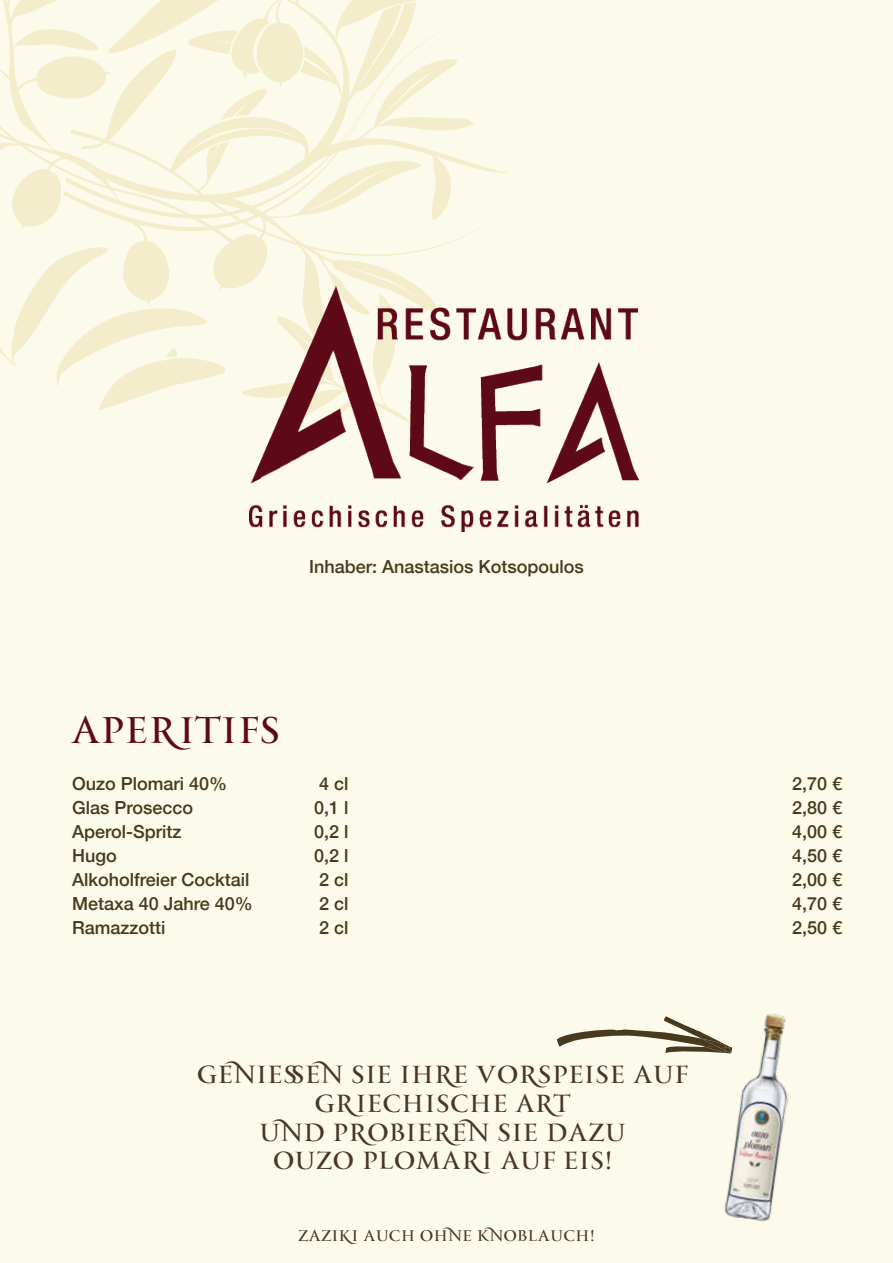
<style>
.page{position:relative;width:893px;height:1263px;background:#fcfaea}
.page>*{position:absolute;margin:0;border:0;box-sizing:border-box;transform-origin:0 0}
.t1{font:36px "PF Monumenta Pro";color:#5e0916}
.t2{font:24px/28.8px "PF Monumenta Pro";color:#493625;text-align:center}
.t3{font:500 18px "Helvetica Neue";color:#473a1e}
.t4{font:15px "PF Monumenta Pro";color:#493625}
</style>
<div class="page">
<svg style="left:557px;top:1016px;width:146px;height:37px;background:#cdc8b5"></svg>
<img style="left:703px;top:1008px;width:118px;height:218px">
<svg style="left:0;top:0;width:510px;height:425px;background:#f9f6e1"></svg>
<img style="left:137px;top:286px;width:501px;height:245px">
<p class="t3" style="left:309px;top:552px;width:276px">Inhaber: Anastasios Kotsopoulos</p>
<h1 class="t1" style="left:71px;top:708px;width:211px">APERITIFS</h1>
<p class="t3" style="left:72px;top:769px;width:157px">Ouzo Plomari 40%</p>
<p class="t3" style="left:319px;top:769px;width:31px">4 cl</p>
<p class="t3" style="left:792px;top:769px;width:52px">2,70 €</p>
<p class="t3" style="left:72px;top:793px;width:123px">Glas Prosecco</p>
<p class="t3" style="left:314px;top:793px;width:36px">0,1 l</p>
<p class="t3" style="left:792px;top:793px;width:52px">2,80 €</p>
<p class="t3" style="left:72px;top:817px;width:111px">Aperol-Spritz</p>
<p class="t3" style="left:314px;top:817px;width:36px">0,2 l</p>
<p class="t3" style="left:792px;top:817px;width:52px">4,00 €</p>
<p class="t3" style="left:72px;top:841px;width:46px">Hugo</p>
<p class="t3" style="left:314px;top:841px;width:36px">0,2 l</p>
<p class="t3" style="left:792px;top:841px;width:52px">4,50 €</p>
<p class="t3" style="left:72px;top:865px;width:179px">Alkoholfreier Cocktail</p>
<p class="t3" style="left:319px;top:865px;width:31px">2 cl</p>
<p class="t3" style="left:792px;top:865px;width:52px">2,00 €</p>
<p class="t3" style="left:72px;top:889px;width:182px">Metaxa 40 Jahre 40%</p>
<p class="t3" style="left:319px;top:889px;width:31px">2 cl</p>
<p class="t3" style="left:792px;top:889px;width:52px">4,70 €</p>
<p class="t3" style="left:72px;top:913px;width:95px">Ramazzotti</p>
<p class="t3" style="left:319px;top:913px;width:31px">2 cl</p>
<p class="t3" style="left:792px;top:913px;width:52px">2,50 €</p>
<h2 class="t2" style="left:197px;top:1060px;width:493px">GENIEßEN SIE IHRE VORSPEISE AUF<br>GRIECHISCHE ART<br>UND PROBIEREN SIE DAZU<br>OUZO PLOMARI AUF EIS!</h2>
<p class="t4" style="left:298px;top:1226px;width:298px">ZAZIKI AUCH OHNE KNOBLAUCH!</p>
</div>
